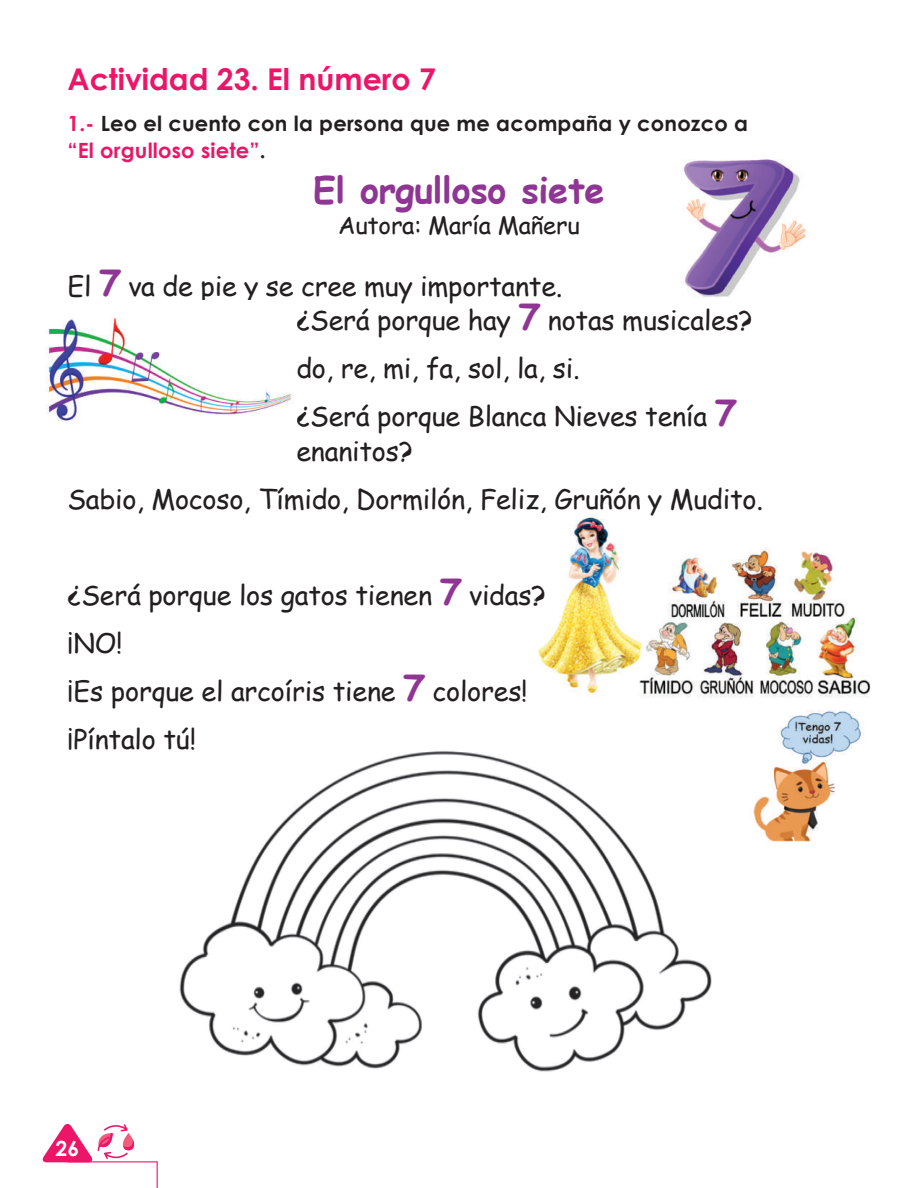
<style>
.page{position:relative;width:918px;height:1188px;background:#fff}
.page>*{position:absolute;margin:0;border:0;box-sizing:border-box;transform-origin:0 0}
.t1{font:700 36px "Comic Sans MS";letter-spacing:-.01em;color:#8f3694}
.t2{font:700 30px "Century Gothic";color:#ec1568}
.t3{font:27px/48px "Comic Sans MS";letter-spacing:-.01em;color:#231f20}
.t4{font:24px "Comic Sans MS";letter-spacing:-.01em;color:#231f20}
.t5{font:700 21px/27px "Century Gothic";letter-spacing:.01em;color:#231f20}
.t6{font:700 21px "Century Gothic";color:#fff}
.s1{color:#ec1568}
.s2{font-weight:700;font-size:36px;color:#8f3694}
</style>
<div class="page">
<svg style="left:42px;top:1124px;width:116px;height:64px"></svg>
<img style="left:683px;top:159px;width:125px;height:138px">
<img style="left:46px;top:317px;width:247px;height:104px">
<img style="left:538px;top:517px;width:333px;height:325px">
<img style="left:179px;top:719px;width:547px;height:353px">
<p class="t2" style="left:68px;top:60px;width:370px">Actividad 23. El número 7</p>
<p class="t5" style="left:68px;top:109px;width:682px"><span class="s1">1.-</span> Leo el cuento con la persona que me acompaña y conozco a <span class="s1">“El orgulloso siete”</span>.</p>
<h1 class="t1" style="left:313px;top:163px;width:293px">El orgulloso siete</h1>
<p class="t4" style="left:338px;top:208px;width:243px">Autora: María Mañeru</p>
<p class="t3" style="left:296px;top:268px;width:458px;line-height:34.5px;text-indent:-229px">El <span class="s2">7</span> va de pie y se cree muy importante.<br>¿Será porque hay <span class="s2">7</span> notas musicales?</p>
<p class="t3" style="left:296px;top:343px;width:442px">do, re, mi, fa, sol, la, si.<br>¿Será porque Blanca Nieves tenía <span class="s2">7</span></p>
<p class="t3" style="left:68px;top:426px;width:697px;text-indent:229px">enanitos?<br>Sabio, Mocoso, Tímido, Dormilón, Feliz, Gruñón y Mudito.</p>
<p class="t3" style="left:68px;top:570px;width:479px">¿Será porque los gatos tienen <span class="s2">7</span> vidas? ¡NO!<br>¡Es porque el arcoíris tiene <span class="s2">7</span> colores! ¡Píntalo tú!</p>
<p class="t6" style="left:56px;top:1135px;width:25px">26</p>
</div>
